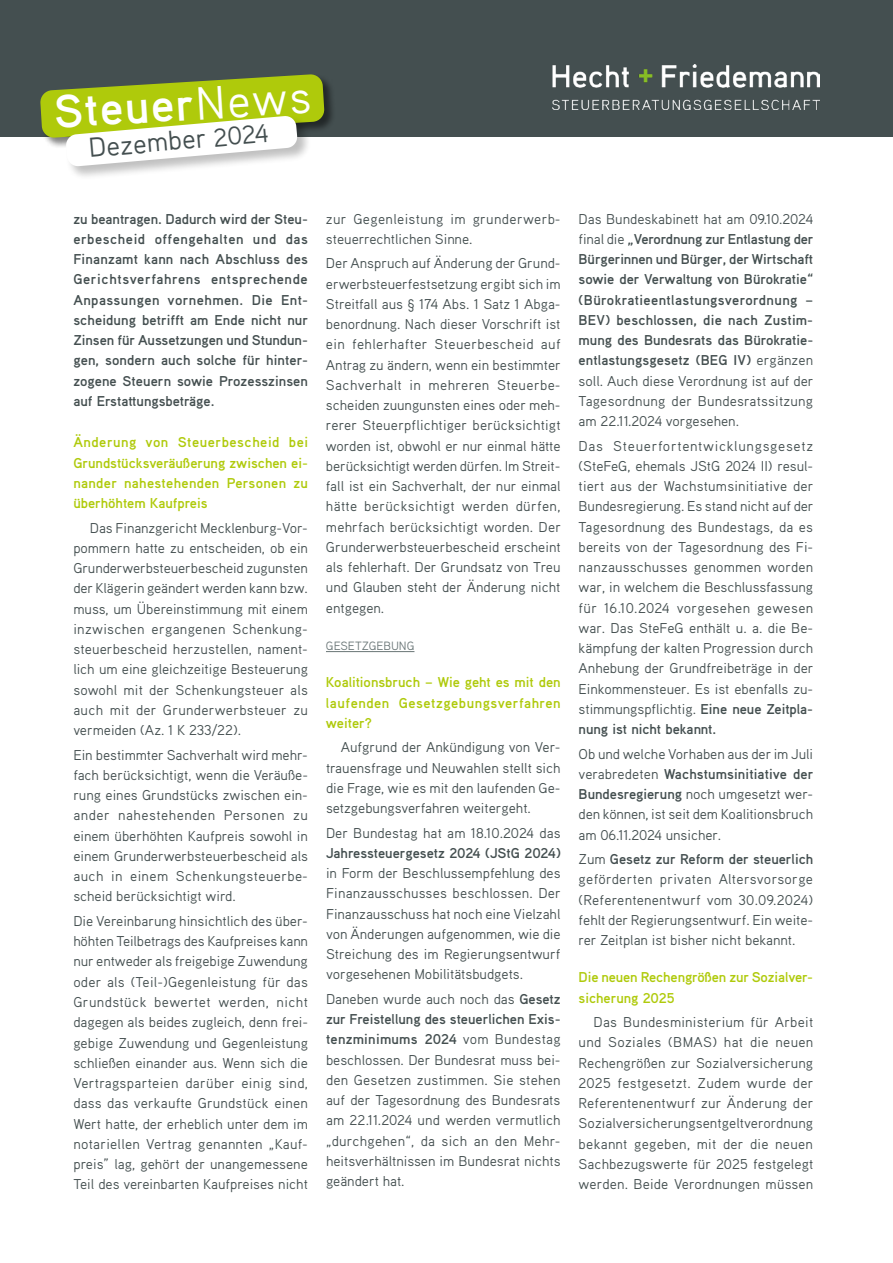
<style>
.page{position:relative;width:893px;height:1263px;background:#fff}
.page>*{position:absolute;margin:0;border:0;box-sizing:border-box;transform-origin:0 0}
.t1{font:700 46.65px "Aaux Pro OT";color:#fff}
.t2{font:27.3px "Aaux Pro OT";color:#444f50}
.t3{font:14.25px/20.2px "Aaux Pro OT";letter-spacing:-.005em;color:#444f50;text-align:justify}
.t4{font:700 14.25px/20.2px "Aaux Pro OT";letter-spacing:-.005em;color:#444f50;text-align:justify}
.t5{font:700 14.25px/20.2px "Aaux Pro OT";letter-spacing:-.005em;color:#afca0b;text-align:justify}
.t6{font:14.25px/20.2px "Aaux Pro OT";letter-spacing:.025em;color:#444f50}
.t7{font:12px "Aaux Pro OT";letter-spacing:-.005em;color:#697576}
.s1{font-weight:400}
.s2{font-size:25.65px}
.s3{font-weight:700}
</style>
<div class="page">
<div style="left:0;top:0;width:893px;height:136px;background:#444f50"></div>
<img style="left:552px;top:64px;width:267px;height:46px">
<div style="left:40px;top:74px;width:296px;height:75px;background:#000;opacity:.5"></div>
<div style="left:66px;top:116px;width:245px;height:64px;background:#000;opacity:.25"></div>
<svg style="left:40px;top:74px;width:285px;height:93px"></svg>
<hr style="left:326px;top:651px;width:88px;height:1px;background:#697576">
<h1 class="t1" style="left:52px;top:83px;width:259px;rotate:-4deg">Steuer<span class="s1">News</span></h1>
<h2 class="t2" style="left:87px;top:131px;width:182px;rotate:-5deg">Dezember <span class="s2">2024</span></h2>
<p class="t4" style="left:73px;top:208px;width:236px">zu beantragen. Dadurch wird der Steu&shy;erbescheid offengehalten und das Finanzamt kann nach Abschluss des Gerichtsverfahrens entsprechende Anpassungen vornehmen. Die Ent&shy;scheidung betrifft am Ende nicht nur Zinsen für Aussetzungen und Stundun&shy;gen, sondern auch solche für hinter&shy;zogene Steuern sowie Prozesszinsen auf Erstattungsbeträge.</p>
<p class="t5" style="left:73px;top:432px;width:236px">Änderung von Steuerbescheid bei Grundstücksveräußerung zwischen ei&shy;nander nahestehenden Personen zu überhöhtem Kaufpreis</p>
<p class="t3" style="left:73px;top:517px;width:236px;text-indent:17px">Das Finanzgericht Mecklenburg-Vor&shy;pommern hatte zu entscheiden, ob ein Grunderwerbsteuerbescheid zugunsten der Klägerin geändert werden kann bzw. muss, um Übereinstimmung mit einem inzwischen ergangenen Schenkung&shy;steuerbescheid herzustellen, nament&shy;lich um eine gleichzeitige Besteuerung sowohl mit der Schenkungsteuer als auch mit der Grunderwerbsteuer zu vermeiden (Az. 1 K 233/22).</p>
<p class="t3" style="left:73px;top:744px;width:236px">Ein bestimmter Sachverhalt wird mehr&shy;fach berücksichtigt, wenn die Veräuße&shy;rung eines Grundstücks zwischen ein&shy;ander nahestehenden Personen zu einem überhöhten Kaufpreis sowohl in einem Grunderwerbsteuerbescheid als auch in einem Schenkungsteuerbe&shy;scheid berücksichtigt wird.</p>
<p class="t3" style="left:73px;top:910px;width:236px">Die Vereinbarung hinsichtlich des über&shy;höhten Teilbetrags des Kaufpreises kann nur entweder als freigebige Zuwendung oder als (Teil-)Gegenleistung für das Grundstück bewertet werden, nicht dagegen als beides zugleich, denn frei&shy;gebige Zuwendung und Gegenleistung schließen einander aus. Wenn sich die Vertragsparteien darüber einig sind, dass das verkaufte Grundstück einen Wert hatte, der erheblich unter dem im notariellen Vertrag genannten „Kauf&shy;preis” lag, gehört der unangemessene Teil des vereinbarten Kaufpreises nicht</p>
<p class="t6" style="left:326px;top:208px;width:236px">zur Gegenleistung im grunderwerb&shy;steuerrechtlichen Sinne.</p>
<p class="t3" style="left:326px;top:253px;width:237px">Der Anspruch auf Änderung der Grund&shy;erwerbsteuerfestsetzung ergibt sich im Streitfall aus § 174 Abs. 1 Satz 1 Abga&shy;benordnung. Nach dieser Vorschrift ist ein fehlerhafter Steuerbescheid auf Antrag zu ändern, wenn ein bestimmter Sachverhalt in mehreren Steuerbe&shy;scheiden zuungunsten eines oder meh&shy;rerer Steuerpflichtiger berücksichtigt worden ist, obwohl er nur einmal hätte berücksichtigt werden dürfen. Im Streit&shy;fall ist ein Sachverhalt, der nur einmal hätte berücksichtigt werden dürfen, mehrfach berücksichtigt worden. Der Grunderwerbsteuerbescheid erscheint als fehlerhaft. Der Grundsatz von Treu und Glauben steht der Änderung nicht entgegen.</p>
<p class="t7" style="left:326px;top:638px;width:90px">GESETZGEBUNG</p>
<p class="t5" style="left:326px;top:672px;width:236px">Koalitionsbruch – Wie geht es mit den laufenden Gesetzgebungsverfahren weiter?</p>
<p class="t3" style="left:326px;top:737px;width:236px;text-indent:15px">Aufgrund der Ankündigung von Ver&shy;trauensfrage und Neuwahlen stellt sich die Frage, wie es mit den laufenden Ge&shy;setzgebungsverfahren weitergeht.</p>
<p class="t3" style="left:326px;top:822px;width:236px">Der Bundestag hat am 18.10.2024 das</p>
<p class="t4" style="left:326px;top:842px;width:236px">Jahressteuergesetz 2024 (JStG 2024)</p>
<p class="t3" style="left:326px;top:862px;width:236px">in Form der Beschlussempfehlung des Finanzausschusses beschlossen. Der Finanzausschuss hat noch eine Vielzahl von Änderungen aufgenommen, wie die Streichung des im Regierungsentwurf vorgesehenen Mobilitätsbudgets.</p>
<p class="t3" style="left:326px;top:988px;width:236px">Daneben wurde auch noch das <span class="s3">Gesetz zur Freistellung des steuerlichen Exis&shy;tenzminimums 2024</span> vom Bundestag beschlossen. Der Bundesrat muss bei&shy;den Gesetzen zustimmen. Sie stehen auf der Tagesordnung des Bundesrats am 22.11.2024 und werden vermutlich „durchgehen“, da sich an den Mehr&shy;heitsverhältnissen im Bundesrat nichts geändert hat.</p>
<p class="t4" style="left:579px;top:208px;width:236px"><span class="s1">Das Bundeskabinett hat am 09.10.2024 final die</span> „Verordnung zur Entlastung der Bürgerinnen und Bürger, der Wirtschaft sowie der Verwaltung von Bürokratie“ (Bürokratieentlastungsverordnung – BEV) beschlossen, die nach Zustim&shy;mung des Bundesrats das Bürokratie&shy;entlastungsgesetz (BEG IV) <span class="s1">ergänzen soll. Auch diese Verordnung ist auf der Tagesordnung der Bundesratssitzung am 22.11.2024 vorgesehen.</span></p>
<p class="t3" style="left:579px;top:435px;width:237px">Das Steuerfortentwicklungsgesetz (SteFeG, ehemals JStG 2024 II) resul&shy;tiert aus der Wachstumsinitiative der Bundesregierung. Es stand nicht auf der Tagesordnung des Bundestags, da es bereits von der Tagesordnung des Fi&shy;nanzausschusses genommen worden war, in welchem die Beschlussfassung für 16.10.2024 vorgesehen gewesen war. Das SteFeG enthält u. a. die Be&shy;kämpfung der kalten Progression durch Anhebung der Grundfreibeträge in der Einkommensteuer. Es ist ebenfalls zu&shy;stimmungspflichtig. <span class="s3">Eine neue Zeitpla&shy;nung ist nicht bekannt.</span></p>
<p class="t3" style="left:579px;top:743px;width:236px">Ob und welche Vorhaben aus der im Juli verabredeten <span class="s3">Wachstumsinitiative der Bundesregierung</span> noch umgesetzt wer&shy;den können, ist seit dem Koalitionsbruch am 06.11.2024 unsicher.</p>
<p class="t3" style="left:579px;top:849px;width:236px">Zum <span class="s3">Gesetz zur Reform der steuerlich </span>geförderten privaten Altersvorsorge (Referentenentwurf vom 30.09.2024) fehlt der Regierungsentwurf. Ein weite&shy;rer Zeitplan ist bisher nicht bekannt.</p>
<p class="t5" style="left:579px;top:967px;width:236px">Die neuen Rechengrößen zur Sozialver&shy;sicherung 2025</p>
<p class="t3" style="left:579px;top:1012px;width:236px;text-indent:15px">Das Bundesministerium für Arbeit und Soziales (BMAS) hat die neuen Rechengrößen zur Sozialversicherung 2025 festgesetzt. Zudem wurde der Referentenentwurf zur Änderung der Sozialversicherungsentgeltverordnung bekannt gegeben, mit der die neuen Sachbezugswerte für 2025 festgelegt werden. Beide Verordnungen müssen</p>
</div>
